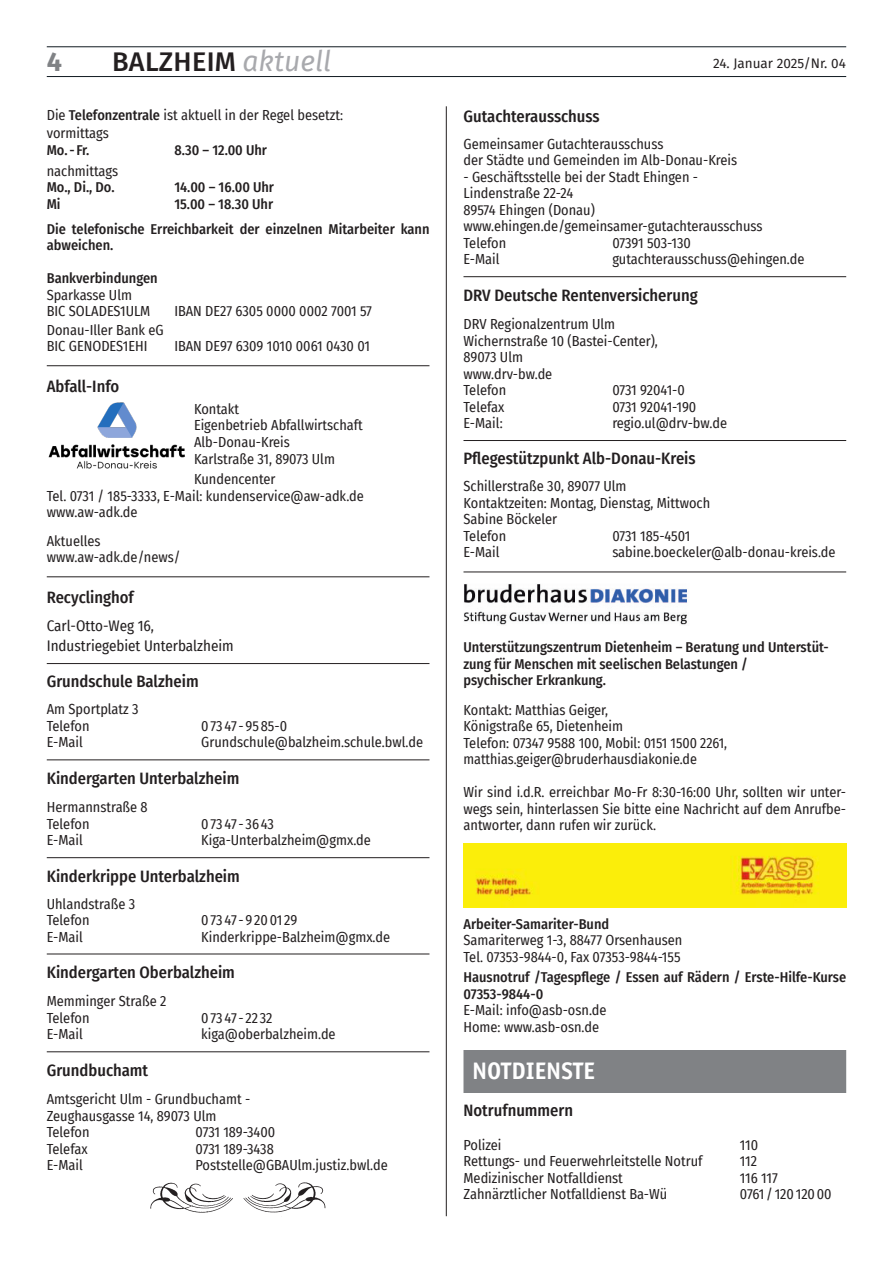
<style>
.page{position:relative;width:893px;height:1263px;background:#fff}
.page>*{position:absolute;margin:0;border:0;box-sizing:border-box;transform-origin:0 0}
.t1{font:500 27px "Fira Sans";letter-spacing:.01em;color:#231f20}
.t2{font:700 27px "Fira Sans";color:#808285}
.t3{font:700 24px "Officina Sans";color:#fff}
.t4{font:500 16.5px "Fira Sans Condensed";color:#231f20}
.t5{font:15px/19.8px "Fira Sans Condensed";color:#231f20}
.t6{font:14.25px/16.5px "Fira Sans Condensed";color:#231f20}
.t7{font:500 14.25px/16.5px "Fira Sans Condensed";color:#231f20}
.t8{font:14.25px "Fira Sans Condensed";letter-spacing:.06em;color:#231f20}
.t9{font:13.5px "Fira Sans";color:#231f20}
.s1{font-weight:400;font-style:italic;font-size:28.35px;color:#a8a9ad}
.s2{font-weight:500}
</style>
<div class="page">
<hr style="left:47px;top:76px;width:799px;height:1px;background:#101a21">
<hr style="left:47px;top:47px;width:799px;height:1px;background:#101a21">
<hr style="left:446px;top:106px;width:1px;height:1110px;background:#231f20">
<hr style="left:463px;top:276px;width:383px;height:1px;background:#231f20">
<hr style="left:463px;top:440px;width:383px;height:1px;background:#231f20">
<hr style="left:463px;top:572px;width:383px;height:1px;background:#231f20">
<img style="left:464px;top:584px;width:223px;height:41px">
<img style="left:463px;top:844px;width:383px;height:64px">
<div style="left:463px;top:1050px;width:383px;height:43px;background:#808285"></div>
<hr style="left:47px;top:365px;width:382px;height:1px;background:#231f20">
<hr style="left:47px;top:576px;width:382px;height:1px;background:#231f20">
<hr style="left:47px;top:663px;width:382px;height:1px;background:#231f20">
<hr style="left:47px;top:760px;width:382px;height:1px;background:#231f20">
<hr style="left:47px;top:857px;width:382px;height:1px;background:#231f20">
<hr style="left:47px;top:954px;width:382px;height:1px;background:#231f20">
<hr style="left:47px;top:1051px;width:382px;height:1px;background:#231f20">
<img style="left:48px;top:402px;width:137px;height:67px">
<img style="left:150px;top:1182px;width:176px;height:31px">
<h1 class="t2" style="left:47px;top:39px;width:17px">4</h1>
<h1 class="t1" style="left:112px;top:40px;width:221px">BALZHEIM <span class="s1">aktuell</span></h1>
<p class="t9" style="left:713px;top:53px;width:134px">24. Januar 2025/Nr. 04</p>
<p class="t4" style="left:463px;top:103px;width:138px">Gutachterausschuss</p>
<p class="t6" style="left:463px;top:135px;width:275px">Gemeinsamer Gutachterausschuss<br>der Städte und Gemeinden im Alb-Donau-Kreis</p>
<p class="t6" style="left:463px;top:168px;width:301px">- Geschäftsstelle bei der Stadt Ehingen -<br>Lindenstraße 22-24<br>89574 Ehingen (Donau) www.ehingen.de/gemeinsamer-gutachterausschuss<br>Telefon</p>
<p class="t6" style="left:47px;top:105px;width:298px;line-height:18.6px">Die <span class="s2">Telefonzentrale</span> ist aktuell in der Regel besetzt: vormittags</p>
<p class="t7" style="left:47px;top:141px;width:44px">Mo.- Fr.</p>
<p class="t7" style="left:174px;top:141px;width:94px">8.30 – 12.00 Uhr</p>
<p class="t6" style="left:47px;top:162px;width:73px">nachmittags</p>
<p class="t7" style="left:47px;top:178px;width:69px">Mo., Di., Do.</p>
<p class="t7" style="left:174px;top:178px;width:101px">14.00 – 16.00 Uhr</p>
<p class="t7" style="left:47px;top:195px;width:15px">Mi</p>
<p class="t7" style="left:47px;top:190px;width:384px;line-height:25px;text-indent:128px">15.00 – 18.30 Uhr<br>Die telefonische Erreichbarkeit der einzelnen Mitarbeiter kann</p>
<p class="t7" style="left:47px;top:236px;width:68px">abweichen.</p>
<p class="t7" style="left:47px;top:269px;width:112px">Bankverbindungen</p>
<p class="t6" style="left:47px;top:286px;width:87px">Sparkasse Ulm<br>BIC SOLADES</p>
<p class="t6" style="left:612px;top:234px;width:80px">07391 503-130</p>
<p class="t6" style="left:463px;top:251px;width:38px">E-Mail</p>
<p class="t6" style="left:612px;top:251px;width:194px">gutachterausschuss@ehingen.de</p>
<p class="t4" style="left:463px;top:282px;width:236px">DRV Deutsche Rentenversicherung</p>
<p class="t6" style="left:463px;top:315px;width:196px">DRV Regionalzentrum Ulm<br>Wichernstraße 10 (Bastei-Center),<br>89073 Ulm<br>www.drv-bw.de<br>Telefon</p>
<p class="t6" style="left:120px;top:302px;width:15px">1ULMIBA</p>
<p class="t6" style="left:193px;top:302px;width:180px">N DE27 6305 0000 0002 7001 57</p>
<p class="t6" style="left:47px;top:321px;width:114px">Donau-I ller Bank eG<br>BIC GENODES1EHIIBA</p>
<p class="t6" style="left:193px;top:338px;width:178px">N DE97 6309 1010 0061 0430 01</p>
<p class="t4" style="left:47px;top:373px;width:74px">Abfall-Info</p>
<p class="t6" style="left:612px;top:381px;width:74px">0731 92041-0</p>
<p class="t6" style="left:194px;top:400px;width:170px">Kontakt<br>Eigenbetrieb Abfallwirtschaft<br>Alb-Donau-Kreis<br>Karlstraße 31, 89073 Ulm</p>
<p class="t6" style="left:47px;top:471px;width:319px;text-indent:147px">Kundencenter<br>Tel. 0731 / 185-3333, E-Mail: kundenservice@aw-adk.de www.aw-adk.de</p>
<p class="t6" style="left:47px;top:532px;width:135px">Aktuelles www.aw-adk.de/news/</p>
<p class="t4" style="left:47px;top:584px;width:89px">Recyclinghof</p>
<p class="t5" style="left:47px;top:616px;width:189px">Carl-Otto-Weg 16,<br>Industriegebiet Unterbalzheim</p>
<p class="t4" style="left:47px;top:668px;width:153px">Grundschule Balzheim</p>
<p class="t6" style="left:47px;top:701px;width:93px">Am Sportplatz 3<br>Telefon</p>
<p class="t6" style="left:201px;top:717px;width:87px">073 47 - 9585-0</p>
<p class="t6" style="left:47px;top:734px;width:80px">E-Mail G</p>
<p class="t6" style="left:209px;top:734px;width:215px">rundschule@balzheim.schule.bwl.de</p>
<p class="t4" style="left:47px;top:765px;width:194px">Kindergarten Unterbalzheim</p>
<p class="t6" style="left:47px;top:799px;width:103px">Hermannstraße 8<br>Telefon</p>
<p class="t6" style="left:201px;top:815px;width:74px">07347-3643</p>
<p class="t6" style="left:47px;top:832px;width:80px">E-Mail K</p>
<p class="t6" style="left:209px;top:832px;width:164px">iga-Unterbalzheim@gmx.de</p>
<p class="t4" style="left:47px;top:862px;width:195px">Kinderkrippe Unterbalzheim</p>
<p class="t6" style="left:47px;top:895px;width:90px">Uhlandstraße 3<br>Telefon</p>
<p class="t8" style="left:201px;top:909px;width:98px">07347-9200129</p>
<p class="t6" style="left:47px;top:928px;width:80px">E-Mail K</p>
<p class="t6" style="left:209px;top:928px;width:183px">inderkrippe-Balzheim@gmx.de</p>
<p class="t4" style="left:47px;top:959px;width:190px">Kindergarten Oberbalzheim</p>
<p class="t6" style="left:47px;top:993px;width:121px">Memminger Straße 2<br>Telefon</p>
<p class="t6" style="left:201px;top:1009px;width:73px">07347-2232</p>
<p class="t6" style="left:47px;top:1026px;width:38px">E-Mail</p>
<p class="t6" style="left:201px;top:1026px;width:136px">kiga@oberbalzheim.de</p>
<p class="t4" style="left:47px;top:1057px;width:103px">Grundbuchamt</p>
<p class="t6" style="left:47px;top:1090px;width:205px">Amtsgericht Ulm - Grundbuchamt -<br>Zeughausgasse 14, 89073 Ulm<br>Telefon</p>
<p class="t6" style="left:196px;top:1123px;width:81px">0731 189-3400</p>
<p class="t6" style="left:47px;top:1140px;width:42px">Telefax</p>
<p class="t6" style="left:196px;top:1140px;width:80px">0731 189-3438</p>
<p class="t6" style="left:47px;top:1156px;width:38px">E-Mail</p>
<p class="t6" style="left:196px;top:1156px;width:79px">Poststelle@GBAU</p>
<p class="t6" style="left:298px;top:1156px;width:92px">lm.justiz.bwl.de</p>
<p class="t6" style="left:463px;top:398px;width:42px">Telefax</p>
<p class="t6" style="left:612px;top:398px;width:86px">0731 92041-190</p>
<p class="t6" style="left:463px;top:414px;width:41px">E-Mail:</p>
<p class="t6" style="left:612px;top:414px;width:116px">regio.ul@drv-bw.de</p>
<p class="t4" style="left:463px;top:445px;width:234px">Pflegestützpunkt Alb-Donau-Kreis</p>
<p class="t6" style="left:463px;top:478px;width:248px">Schillerstraße 30, 89077 Ulm<br>Kontaktzeiten: Montag, Dienstag, Mittwoch<br>Sabine Böckeler<br>Telefon</p>
<p class="t6" style="left:612px;top:527px;width:80px">0731 185-4501</p>
<p class="t6" style="left:463px;top:544px;width:38px">E-Mail</p>
<p class="t6" style="left:612px;top:544px;width:225px">sabine.boeckeler@alb-donau-kreis.de</p>
<p class="t7" style="left:463px;top:638px;width:367px">Unterstützungszentrum Dietenheim – Beratung und Unterstüt&shy;zung für Menschen mit seelischen Belastungen /<br>psychischer Erkrankung.</p>
<p class="t6" style="left:463px;top:701px;width:265px">Kontakt: Matthias Geiger,<br>Königstraße 65, Dietenheim<br>Telefon: 07347 9588 100, Mobil: 0151 1500 2261, matthias.geiger@bruderhausdiakonie.de</p>
<p class="t6" style="left:463px;top:783px;width:384px;text-align:justify">Wir sind i.d.R. erreichbar Mo-Fr 8:30-16:00 Uhr, sollten wir unter&shy;wegs sein, hinterlassen Sie bitte eine Nachricht auf dem Anrufbe&shy;antworter, dann rufen wir zurück.</p>
<p class="t7" style="left:463px;top:915px;width:147px">Arbeiter-Samariter-Bund</p>
<p class="t6" style="left:463px;top:931px;width:220px">Samariterweg 1-3, 88477 Orsenhausen<br>Tel. 07353-9844-0, Fax 07353-9844-155</p>
<p class="t7" style="left:463px;top:968px;width:384px">Hausnotruf /Tagespflege / Essen auf Rädern / Erste-Hilfe-Kurse<br>07353-9844-0</p>
<p class="t6" style="left:463px;top:1002px;width:145px">E-Mail: info@asb-osn.de<br>H ome: www.asb-osn.de</p>
<h2 class="t3" style="left:472px;top:1056px;width:125px">NOTDIENSTE</h2>
<p class="t4" style="left:463px;top:1097px;width:111px">Notrufnummern</p>
<p class="t6" style="left:463px;top:1136px;width:40px">Polizei</p>
<p class="t6" style="left:740px;top:1136px;width:20px">110</p>
<p class="t6" style="left:463px;top:1153px;width:241px">Rettungs- und Feuerwehrleitstelle Notruf</p>
<p class="t6" style="left:740px;top:1153px;width:19px">112</p>
<p class="t6" style="left:463px;top:1169px;width:161px">Medizinischer Notfalldienst</p>
<p class="t6" style="left:740px;top:1169px;width:40px">116 117</p>
<p class="t6" style="left:463px;top:1186px;width:205px">Zahnärztlicher Notfalldienst Ba-Wü</p>
<p class="t6" style="left:740px;top:1186px;width:93px">0761 / 12012000</p>
</div>
